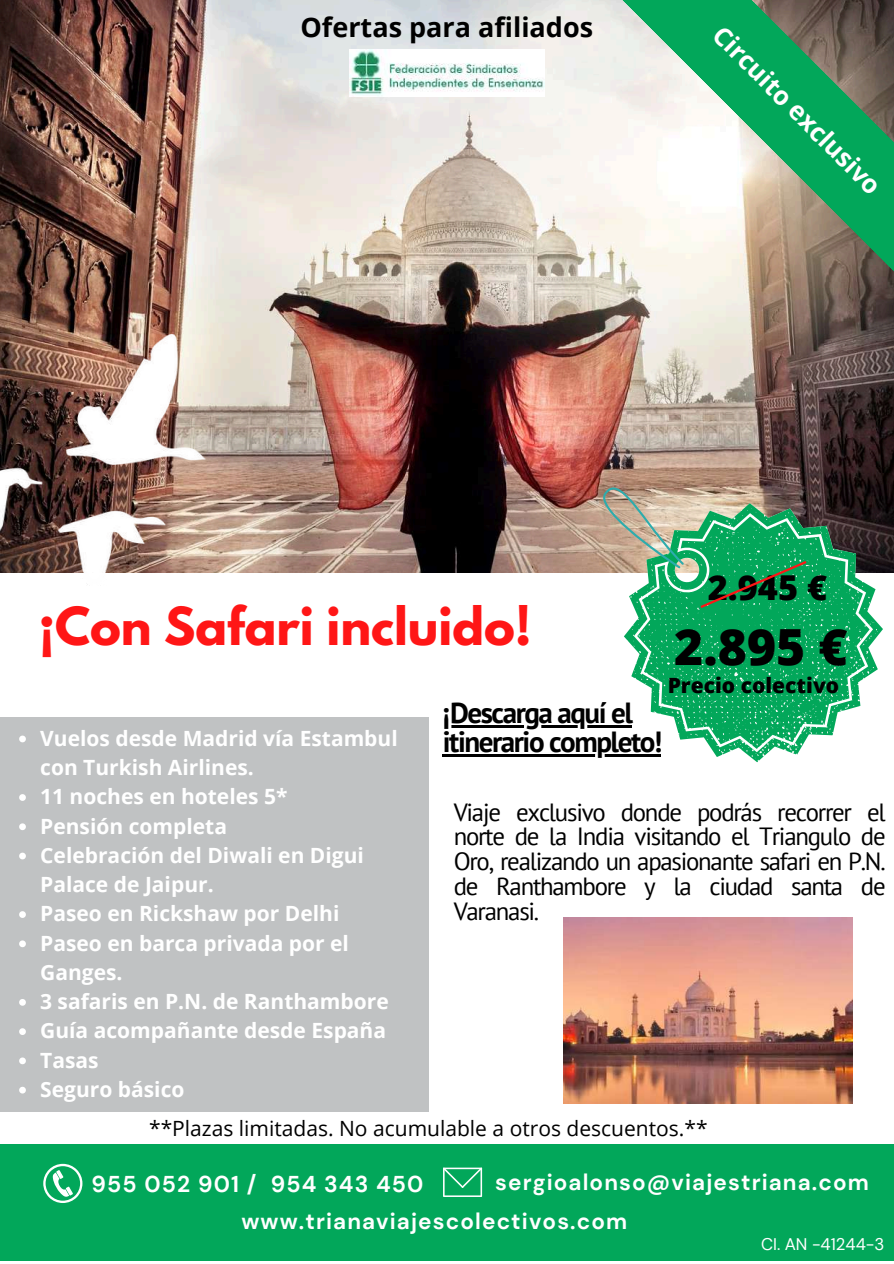
<style>
.page{position:relative;width:894px;height:1264px;background:#fff}
.page>*{position:absolute;margin:0;border:0;box-sizing:border-box;transform-origin:0 0}
.t1{font:800 49.8px "Open Sans";color:#000}
.t2{font:700 46.5px "League Spartan";color:#ff1616}
.t3{font:800 34.35px "Open Sans";color:#000}
.t4{font:700 29.1px/29.2px "PT Sans";letter-spacing:-.05em;color:#000}
.t5{font:700 27px "Open Sans";color:#000}
.t6{font:700 25.5px "Open Sans";color:#fff}
.t7{font:24.9px/24.8px "PT Sans";letter-spacing:-.05em;color:#000;text-align:justify}
.t8{font:700 22.95px "DM Sans";letter-spacing:.05em;color:#fff}
.t9{font:700 22.5px/38.4px "DM Sans";letter-spacing:.05em;color:#fff}
.t10{font:700 21px/29.2px "Open Sans";color:#fff}
.t11{font:21px "Open Sans";color:#000}
.t12{font:800 21px "Open Sans";color:#000}
.t13{font:16.8px "DM Sans";color:#fff}
</style>
<div class="page">
<div style="left:0;top:717px;width:428px;height:395px;background:#c0c2c3"></div>
<svg style="left:19px;top:735px;width:7px;height:7px"></svg>
<svg style="left:19px;top:794px;width:7px;height:6px"></svg>
<svg style="left:19px;top:823px;width:7px;height:7px"></svg>
<svg style="left:19px;top:852px;width:7px;height:7px"></svg>
<svg style="left:19px;top:911px;width:7px;height:6px"></svg>
<svg style="left:19px;top:940px;width:7px;height:7px"></svg>
<svg style="left:19px;top:999px;width:7px;height:6px"></svg>
<svg style="left:19px;top:1028px;width:7px;height:6px"></svg>
<svg style="left:19px;top:1057px;width:7px;height:7px"></svg>
<svg style="left:19px;top:1086px;width:7px;height:7px"></svg>
<div style="left:0;top:1144px;width:893px;height:116px;background:#02a75a"></div>
<img style="left:0;top:0;width:893px;height:573px">
<svg style="left:43px;top:1163px;width:39px;height:39px"></svg>
<svg style="left:443px;top:1167px;width:39px;height:29px"></svg>
<img style="left:0;top:324px;width:218px;height:261px">
<svg style="left:614px;top:0;width:279px;height:292px"></svg>
<svg style="left:572px;top:452px;width:321px;height:311px"></svg>
<svg style="left:591px;top:480px;width:217px;height:130px;background:#71ac82"></svg>
<img style="left:563px;top:917px;width:288px;height:186px">
<hr style="left:443px;top:725px;width:188px;height:2px;background:#000">
<hr style="left:443px;top:754px;width:217px;height:2px;background:#000">
<img style="left:349px;top:50px;width:195px;height:46px">
<p class="t5" style="left:300px;top:8px;width:294px">Ofertas para afiliados</p>
<p class="t6" style="left:730px;top:18px;width:226px;rotate:45deg">Circuito exclusivo</p>
<h2 class="t2" style="left:39px;top:602px;width:494px">¡Con Safari incluido!</h2>
<h3 class="t3" style="left:707px;top:563px;width:121px">2.945 €</h3>
<h1 class="t1" style="left:674px;top:611px;width:175px">2.895 €</h1>
<p class="t12" style="left:667px;top:670px;width:173px">Precio colectivo</p>
<p class="t10" style="left:40px;top:723px;width:359px">Vuelos desde Madrid vía Estambul con Turkish Airlines.<br>11 noches en hoteles 5*<br>Pensión completa<br>Celebración del Diwali en Digui<br>Palace de Jaipur.<br>Paseo en Rickshaw por Delhi<br>Paseo en barca privada por el<br>Ganges.<br>3 safaris en P.N. de Ranthambore<br>Guía acompañante desde España<br>Tasas<br>Seguro básico</p>
<h3 class="t4" style="left:443px;top:697px;width:221px">¡Descarga aquí el itinerario completo!</h3>
<p class="t7" style="left:453px;top:798px;width:433px">Viaje exclusivo donde podrás recorrer el norte de la India visitando el Triangulo de Oro, realizando un apasionante safari en P.N. de Ranthambore y la ciudad santa de Varanasi.</p>
<p class="t11" style="left:149px;top:1113px;width:560px">**Plazas limitadas. No acumulable a otros descuentos.**</p>
<p class="t9" style="left:241px;top:1163px;width:628px;text-indent:254px">sergioalonso@viajestriana.com www.trianaviajescolectivos.com</p>
<p class="t8" style="left:91px;top:1169px;width:333px">955 052 901 / 954 343 450</p>
<p class="t13" style="left:760px;top:1232px;width:125px">CI. AN -41244-3</p>
</div>
